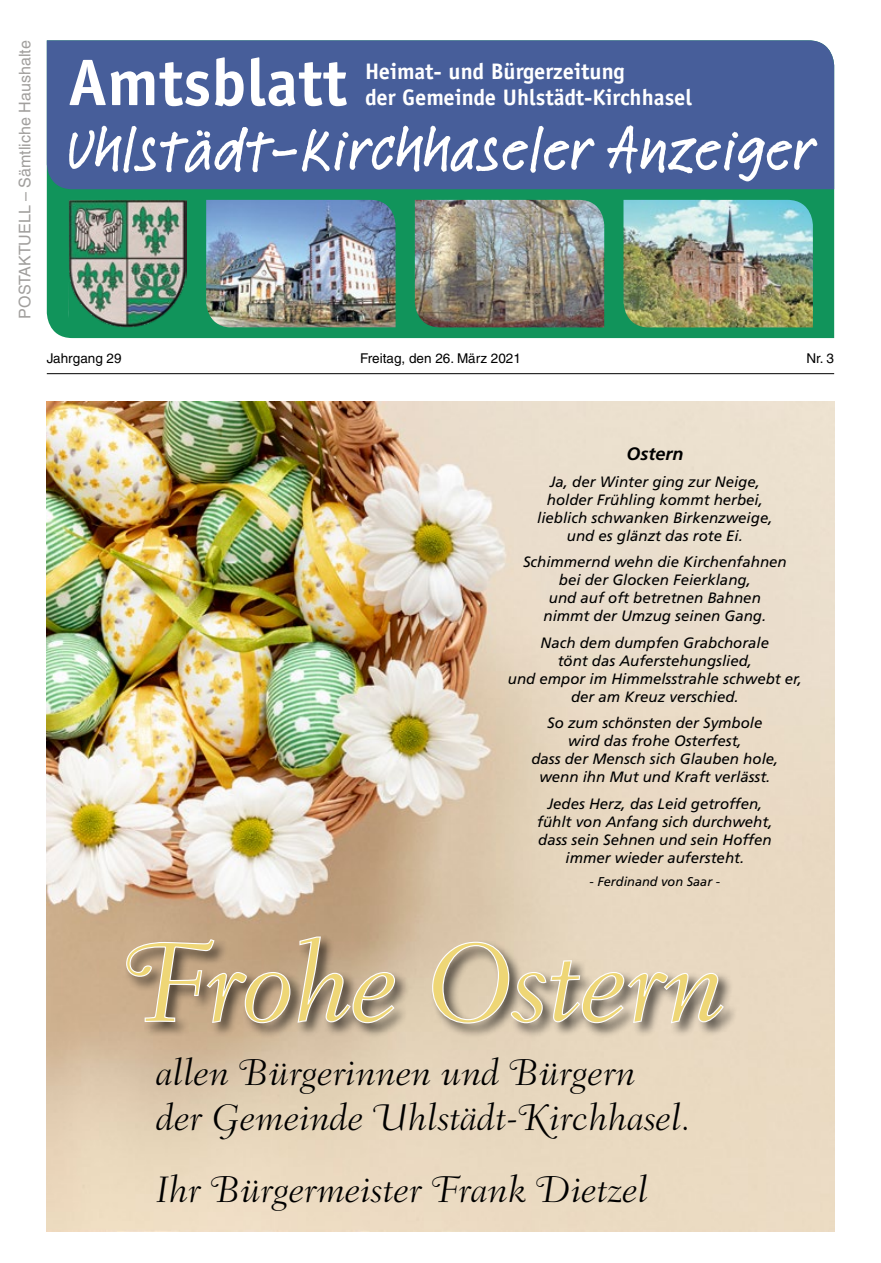
<style>
.page{position:relative;width:881px;height:1263px;background:#fff}
.page>*{position:absolute;margin:0;border:0;box-sizing:border-box;transform-origin:0 0}
.t1{font:112.5px "Fairfield LH Sw Light Italic Os F";color:#eed676}
.t2{font:700 66px "Officina Sans LT";color:#fff}
.t3{font:500 63px "Linotype Feltpen";color:#fff}
.t4{font:37.5px/45px "Fairfield LH Sw Light Italic Os F";color:#000}
.t5{font:700 22.5px/25.7px "Officina Sans LT";color:#fff}
.t6{font:italic 700 18px "Frutiger LT";color:#000}
.t7{font:16.05px "Helvetica LT";color:#a19f9d}
.t8{font:italic 15px/18px "Frutiger LT";color:#000;text-align:center}
.t9{font:13.5px "Helvetica LT";color:#000}
.t10{font:italic 12.75px "Frutiger LT";color:#000}
</style>
<div class="page">
<hr style="left:47px;top:373px;width:786px;height:1px;background:#000">
<svg style="left:47px;top:189px;width:786px;height:149px;fill:#11945b"></svg>
<div style="left:47px;top:40px;width:786px;height:149px;background:#475e9a"></div>
<img style="left:623px;top:200px;width:189px;height:127px">
<img style="left:414px;top:200px;width:190px;height:127px">
<img style="left:206px;top:200px;width:189px;height:127px">
<img style="left:68px;top:200px;width:119px;height:127px">
<img style="left:47px;top:402px;width:786px;height:829px">
<div style="left:123px;top:934px;width:614px;height:104px;background:#000;opacity:.65"></div>
<svg style="left:125px;top:935px;width:271px;height:89px"></svg>
<svg style="left:431px;top:940px;width:294px;height:85px"></svg>
<p class="t7" style="left:16px;top:319px;width:280px;rotate:-90deg">POSTAKTUELL – Sämtliche Haushalte</p>
<h2 class="t2" style="left:68px;top:41px;width:280px">Amtsblatt</h2>
<h3 class="t3" style="left:67px;top:106px;width:748px">Uhlstädt-Kirchhaseler Anzeiger</h3>
<h3 class="t5" style="left:365px;top:59px;width:328px">Heimat- und Bürgerzeitung<br>der Gemeinde Uhlstädt-Kirchhasel</h3>
<p class="t9" style="left:47px;top:350px;width:76px">Jahrgang 29</p>
<p class="t9" style="left:360px;top:350px;width:162px">Freitag, den 26. März 2021</p>
<p class="t9" style="left:806px;top:350px;width:29px">Nr. 3</p>
<p class="t6" style="left:626px;top:443px;width:59px">Ostern</p>
<p class="t8" style="left:537px;top:472px;width:237px">Ja, der Winter ging zur Neige, holder Frühling kommt herbei, lieblich schwanken Birkenzweige, und es glänzt das rote Ei.</p>
<p class="t8" style="left:523px;top:553px;width:265px">Schimmernd wehn die Kirchenfahnen bei der Glocken Feierklang,<br>und auf oft betretnen Bahnen<br>nimmt der Umzug seinen Gang.</p>
<p class="t8" style="left:507px;top:633px;width:295px">Nach dem dumpfen Grabchorale<br>tönt das Auferstehungslied,<br>und empor im Himmelsstrahle schwebt er, der am Kreuz verschied.</p>
<p class="t8" style="left:531px;top:714px;width:248px">So zum schönsten der Symbole wird das frohe Osterfest,<br>dass der Mensch sich Glauben hole, wenn ihn Mut und Kraft verlässt.</p>
<p class="t8" style="left:537px;top:794px;width:237px">Jedes Herz, das Leid getroffen, fühlt von Anfang sich durchweht, dass sein Sehnen und sein Hoffen immer wieder aufersteht.</p>
<p class="t10" style="left:589px;top:874px;width:132px">- Ferdinand von Saar -</p>
<h1 class="t1" style="left:126px;top:918px;width:601px">Frohe Ostern</h1>
<h3 class="t4" style="left:156px;top:1050px;width:536px">allen Bürgerinnen und Bürgern<br>der Gemeinde Uhlstädt-Kirchhasel.</h3>
<h3 class="t4" style="left:156px;top:1167px;width:493px">Ihr Bürgermeister Frank Dietzel</h3>
</div>
